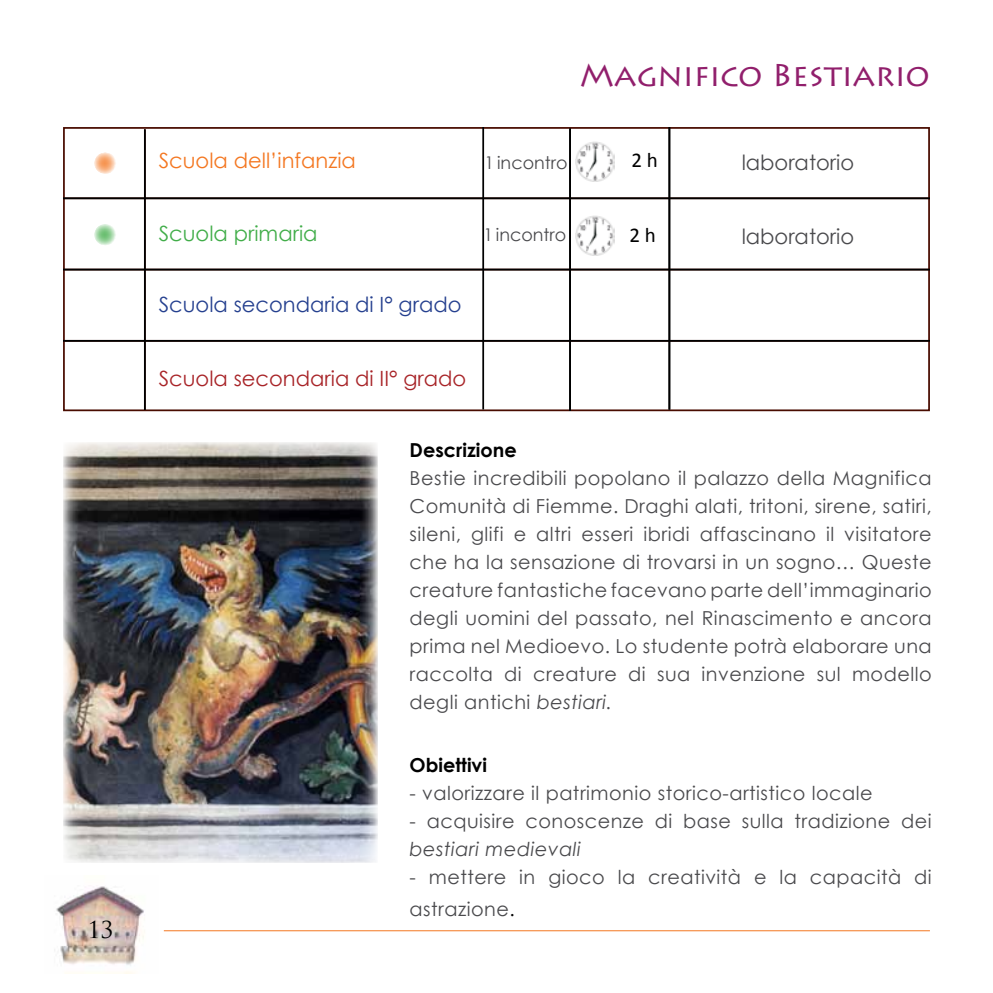
<style>
.page{position:relative;width:993px;height:993px;background:#fff}
.page>*{position:absolute;margin:0;border:0;box-sizing:border-box;transform-origin:0 0}
.t1{font:31.5px "Lithos Pro";color:#911f6c}
.t2{font:22.75px "Trajan Pro";color:#000}
.t3{font:21px "Century Gothic";color:#a82428}
.t4{font:21px "Century Gothic";color:#25408f}
.t5{font:21px "Century Gothic";color:#4a4a4d}
.t6{font:21px "Century Gothic";color:#f47721}
.t7{font:21px "Century Gothic";color:#41ad49}
.t8{font:21px "Calibri";color:#000}
.t9{font:19.25px/28px "Century Gothic";letter-spacing:.025em;color:#4a4a4d;text-align:justify}
.t10{font:700 19.25px "Century Gothic";color:#000}
.t11{font:italic 19.25px "Century Gothic";letter-spacing:.025em;color:#4a4a4d}
.t12{font:17.5px "Century Gothic";color:#4a4a4d}
.s1{font-style:italic}
.s2{color:#000}
</style>
<div class="page">
<div style="left:63px;top:127px;width:866px;height:284px;border:2px solid #490c00"></div>
<hr style="left:164px;top:930px;width:765px;height:1px;background:#f47721">
<img style="left:54px;top:886px;width:90px;height:86px">
<hr style="left:482px;top:127px;width:2px;height:282px;background:#000">
<hr style="left:144px;top:129px;width:2px;height:281px;background:#000">
<hr style="left:569px;top:128px;width:1px;height:282px;background:#000">
<hr style="left:668px;top:127px;width:2px;height:282px;background:#000">
<hr style="left:63px;top:197px;width:866px;height:2px;background:#000">
<hr style="left:63px;top:268px;width:866px;height:2px;background:#000">
<hr style="left:63px;top:340px;width:866px;height:1px;background:#000">
<svg style="left:105px;top:224px;width:1px;height:21px"></svg>
<img style="left:575px;top:215px;width:39px;height:40px">
<img style="left:63px;top:442px;width:314px;height:420px">
<svg style="left:105px;top:153px;width:1px;height:21px"></svg>
<img style="left:575px;top:141px;width:39px;height:40px">
<p class="t2" style="left:87px;top:915px;width:27px">13</p>
<h1 class="t1" style="left:579px;top:57px;width:351px">Magnifico Bestiario</h1>
<p class="t6" style="left:159px;top:146px;width:198px">Scuola dell’infanzia</p>
<p class="t12" style="left:484px;top:150px;width:84px">1 incontro</p>
<p class="t8" style="left:631px;top:147px;width:28px">2 h</p>
<p class="t5" style="left:741px;top:147px;width:114px">laboratorio</p>
<p class="t7" style="left:159px;top:219px;width:160px">Scuola primaria</p>
<p class="t4" style="left:159px;top:290px;width:304px">Scuola secondaria di I° grado</p>
<p class="t12" style="left:483px;top:222px;width:84px">1 incontro</p>
<p class="t8" style="left:629px;top:221px;width:28px">2 h</p>
<p class="t3" style="left:159px;top:364px;width:309px">Scuola secondaria di II° grado</p>
<p class="t5" style="left:741px;top:221px;width:114px">laboratorio</p>
<p class="t10" style="left:409px;top:435px;width:109px">Descrizione</p>
<p class="t9" style="left:409px;top:463px;width:523px">Bestie incredibili popolano il palazzo della Magnifica Comunità di Fiemme. Draghi alati, tritoni, sirene, satiri, sileni, glifi e altri esseri ibridi affascinano il visitatore che ha la sensazione di trovarsi in un sogno… Queste creature fantastiche facevano parte dell’immaginario degli uomini del passato, nel Rinascimento e ancora prima nel Medioevo. Lo studente potrà elaborare una raccolta di creature di sua invenzione sul modello degli antichi <span class="s1">bestiari.</span></p>
<p class="t10" style="left:409px;top:750px;width:79px">Obiettivi</p>
<p class="t9" style="left:409px;top:778px;width:464px">- valorizzare il patrimonio storico-artistico locale</p>
<p class="t9" style="left:409px;top:806px;width:523px">- acquisire conoscenze di base sulla tradizione dei</p>
<p class="t11" style="left:409px;top:835px;width:173px">bestiari medievali</p>
<p class="t9" style="left:409px;top:861px;width:523px;line-height:31.5px">- mettere in gioco la creatività e la capacità di astrazione<span class="s2">.</span></p>
</div>
